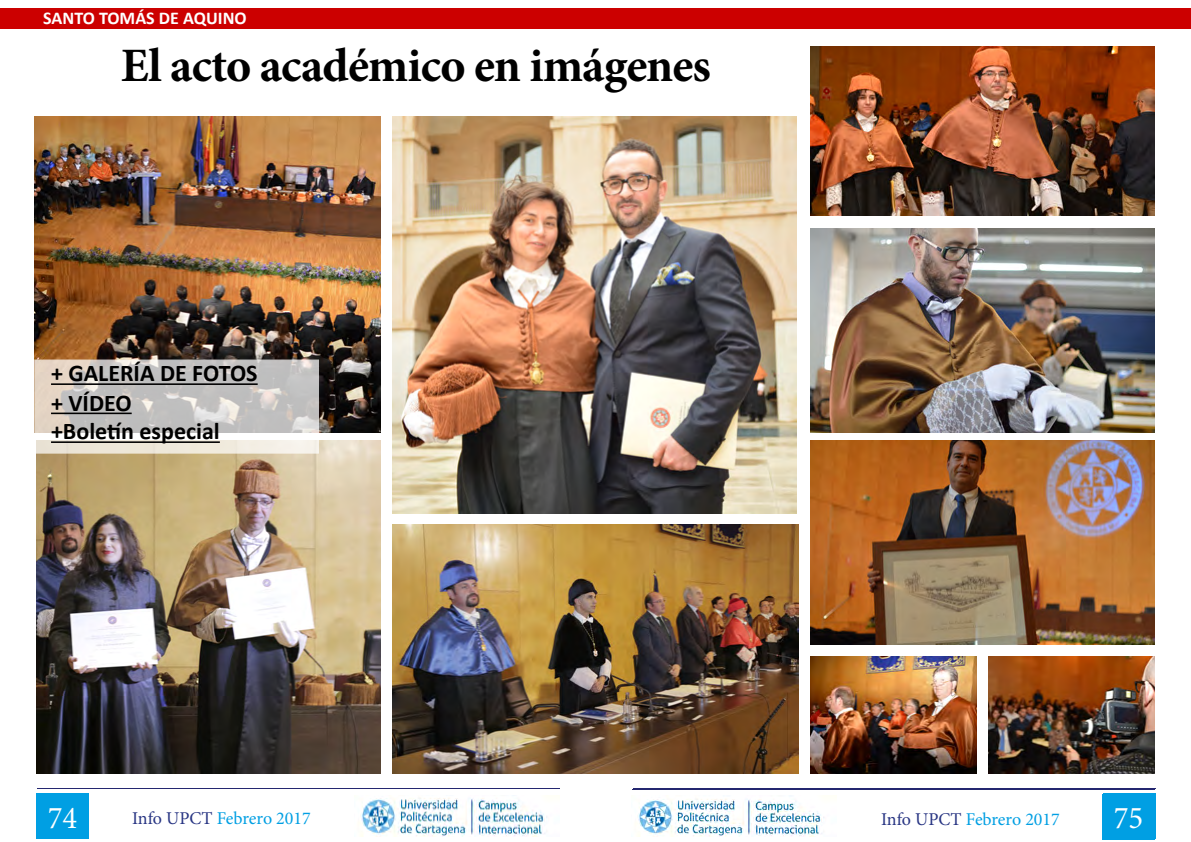
<style>
.page{position:relative;width:1191px;height:842px;background:#fff}
.page>*{position:absolute;margin:0;border:0;box-sizing:border-box;transform-origin:0 0}
.t1{font:700 48px "Minion Pro";letter-spacing:-.02em;color:#000}
.t2{font:31.8px "Minion Pro";color:#fff;scale:.96 1}
.t3{font:700 24px/29px "Calibri";color:#000}
.t4{font:18px "Minion Pro";color:#009fe3}
.t5{font:700 18px "Calibri";color:#fff}
.s1{color:#283583}
</style>
<div class="page">
<div style="left:37px;top:793px;width:52px;height:45px;background:#009fe3"></div>
<hr style="left:37px;top:788px;width:522px;height:1px;background:#242770">
<hr style="left:633px;top:788px;width:522px;height:1px;background:#242770">
<img style="left:361px;top:798px;width:186px;height:38px">
<div style="left:1102px;top:794px;width:52px;height:45px;background:#009fe3"></div>
<hr style="left:632px;top:789px;width:522px;height:1px;background:#242770">
<img style="left:638px;top:799px;width:186px;height:38px">
<div style="left:0;top:9px;width:1190px;height:20px;background:#c00"></div>
<img style="left:35px;top:116px;width:346px;height:316px">
<img style="left:36px;top:441px;width:345px;height:333px">
<img style="left:393px;top:524px;width:405px;height:250px">
<img style="left:393px;top:116px;width:403px;height:397px">
<img style="left:810px;top:46px;width:345px;height:169px">
<img style="left:810px;top:228px;width:345px;height:204px">
<img style="left:810px;top:441px;width:345px;height:204px">
<img style="left:810px;top:656px;width:166px;height:118px">
<img style="left:988px;top:656px;width:167px;height:118px">
<svg style="left:34px;top:359px;width:285px;height:95px;background:#d1cec9"></svg>
<hr style="left:51px;top:383px;width:207px;height:2px;background:#000">
<hr style="left:51px;top:413px;width:81px;height:1px;background:#000">
<hr style="left:51px;top:441px;width:169px;height:2px;background:#000">
<p class="t5" style="left:43px;top:7px;width:205px">SANTO TOMÁS DE AQUINO</p>
<h1 class="t1" style="left:121px;top:32px;width:591px">El acto académico en imágenes</h1>
<h3 class="t3" style="left:51px;top:359px;width:208px">+ GALERÍA DE FOTOS + VÍDEO<br>+Boletín especial</h3>
<h2 class="t2" style="left:48px;top:797px;width:32px">74</h2>
<h2 class="t2" style="left:1122px;top:797px;width:17px">3</h2>
<p class="t4" style="left:132px;top:806px;width:180px"><span class="s1">Info UPCT</span> Febrero 2017</p>
<p class="t4" style="left:881px;top:807px;width:180px"><span class="s1">Info UPCT</span> Febrero 2017</p>
<h2 class="t2" style="left:1113px;top:797px;width:32px">75</h2>
</div>
